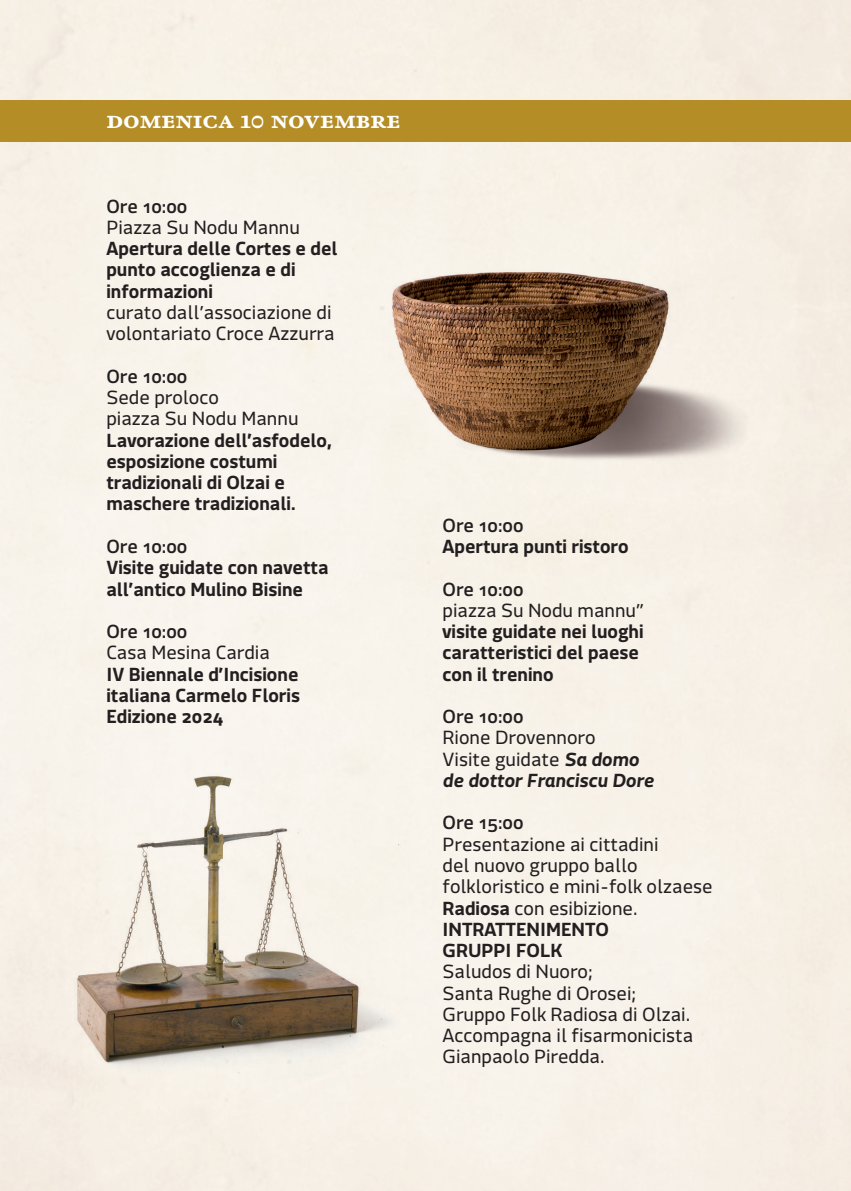
<style>
.page{position:relative;width:851px;height:1191px;background:#fff}
.page>*{position:absolute;margin:0;border:0;box-sizing:border-box;transform-origin:0 0}
.Normale{font:700 26px "Garalda";color:#fff}
.List_Paragraph{font:20px/21.2px "Macho Modular";color:#231f20}
.List_Paragraph-2{font:700 20px/21.2px "Macho Modular";color:#231f20}
.List_Paragraph-3{font:500 20px "Macho Modular";color:#231f20}
.List_Paragraph-4{font:italic 700 20px "Macho Modular";color:#231f20}
.s1{font-weight:700;font-style:italic}
.s2{font-weight:700}
</style>
<div class="page">
<div style="left:0;top:0;width:850px;height:1191px;background:#f7f2e8"></div>
<div style="left:0;top:101px;width:850px;height:41px;background:#b48d26"></div>
<img style="left:340px;top:237px;width:446px;height:260px">
<img style="left:51px;top:749px;width:378px;height:374px">
<p class="Normale" style="left:106px;top:102px;width:296px">domenica 10 novembre</p>
<p class="List_Paragraph-3" style="left:106px;top:194px;width:82px">Ore 10:00</p>
<p class="List_Paragraph" style="left:106px;top:216px;width:195px">Piazza Su Nodu Mannu</p>
<p class="List_Paragraph-2" style="left:106px;top:238px;width:232px">Apertura delle Cortes e del</p>
<p class="List_Paragraph-2" style="left:106px;top:259px;width:190px">punto accoglienza e di</p>
<p class="List_Paragraph-2" style="left:106px;top:280px;width:108px">informazioni</p>
<p class="List_Paragraph" style="left:106px;top:301px;width:229px">curato dall’associazione di volontariato Croce Azzurra</p>
<p class="List_Paragraph-3" style="left:106px;top:364px;width:82px">Ore 10:00</p>
<p class="List_Paragraph" style="left:106px;top:386px;width:114px">Sede proloco</p>
<p class="List_Paragraph" style="left:106px;top:408px;width:193px">piazza Su Nodu Mannu</p>
<p class="List_Paragraph-2" style="left:106px;top:429px;width:226px">Lavorazione dell’asfodelo, esposizione costumi tradizionali di Olzai e maschere tradizionali.</p>
<p class="List_Paragraph-3" style="left:106px;top:534px;width:82px">Ore 10:00</p>
<p class="List_Paragraph-2" style="left:106px;top:557px;width:223px">Visite guidate con navetta</p>
<p class="List_Paragraph-2" style="left:106px;top:578px;width:198px">all’antico Mulino Bisine</p>
<p class="List_Paragraph-3" style="left:106px;top:619px;width:82px">Ore 10:00</p>
<p class="List_Paragraph" style="left:106px;top:642px;width:165px">Casa Mesina Cardia</p>
<p class="List_Paragraph-2" style="left:106px;top:663px;width:195px">IV Biennale d’Incisione italiana Carmelo Floris</p>
<p class="List_Paragraph-2" style="left:106px;top:705px;width:119px">Edizione 2024</p>
<p class="List_Paragraph-3" style="left:442px;top:513px;width:83px">Ore 10:00</p>
<p class="List_Paragraph-2" style="left:442px;top:535px;width:188px">Apertura punti ristoro</p>
<p class="List_Paragraph-3" style="left:442px;top:577px;width:83px">Ore 10:00</p>
<p class="List_Paragraph" style="left:442px;top:599px;width:202px">piazza Su Nodu mannu”</p>
<p class="List_Paragraph-2" style="left:442px;top:620px;width:202px">visite guidate nei luoghi caratteristici del paese</p>
<p class="List_Paragraph-2" style="left:442px;top:663px;width:113px">con il trenino</p>
<p class="List_Paragraph-3" style="left:442px;top:704px;width:83px">Ore 10:00</p>
<p class="List_Paragraph" style="left:442px;top:727px;width:155px">Rione Drovennoro</p>
<p class="List_Paragraph" style="left:442px;top:748px;width:198px">Visite guidate <span class="s1">Sa domo</span></p>
<p class="List_Paragraph-4" style="left:442px;top:768px;width:213px">de dottor Franciscu Dore</p>
<p class="List_Paragraph-3" style="left:442px;top:811px;width:83px">Ore 15:00</p>
<p class="List_Paragraph" style="left:442px;top:833px;width:217px">Presentazione ai cittadini</p>
<p class="List_Paragraph" style="left:442px;top:854px;width:197px">del nuovo gruppo ballo</p>
<p class="List_Paragraph" style="left:442px;top:875px;width:271px">folkloristico e mini-folk olzaese</p>
<p class="List_Paragraph" style="left:442px;top:897px;width:196px"><span class="s2">Radiosa</span> con esibizione.</p>
<p class="List_Paragraph-2" style="left:442px;top:918px;width:168px">INTRATTENIMENTO</p>
<p class="List_Paragraph-2" style="left:442px;top:939px;width:122px">GRUPPI FOLK</p>
<p class="List_Paragraph" style="left:442px;top:960px;width:152px">Saludos di Nuoro;</p>
<p class="List_Paragraph" style="left:442px;top:982px;width:195px">Santa Rughe di Orosei;</p>
<p class="List_Paragraph" style="left:442px;top:1003px;width:252px">Gruppo Folk Radiosa di Olzai.<br>Accompagna il fisarmonicista<br>Gianpaolo Piredda.</p>
</div>
